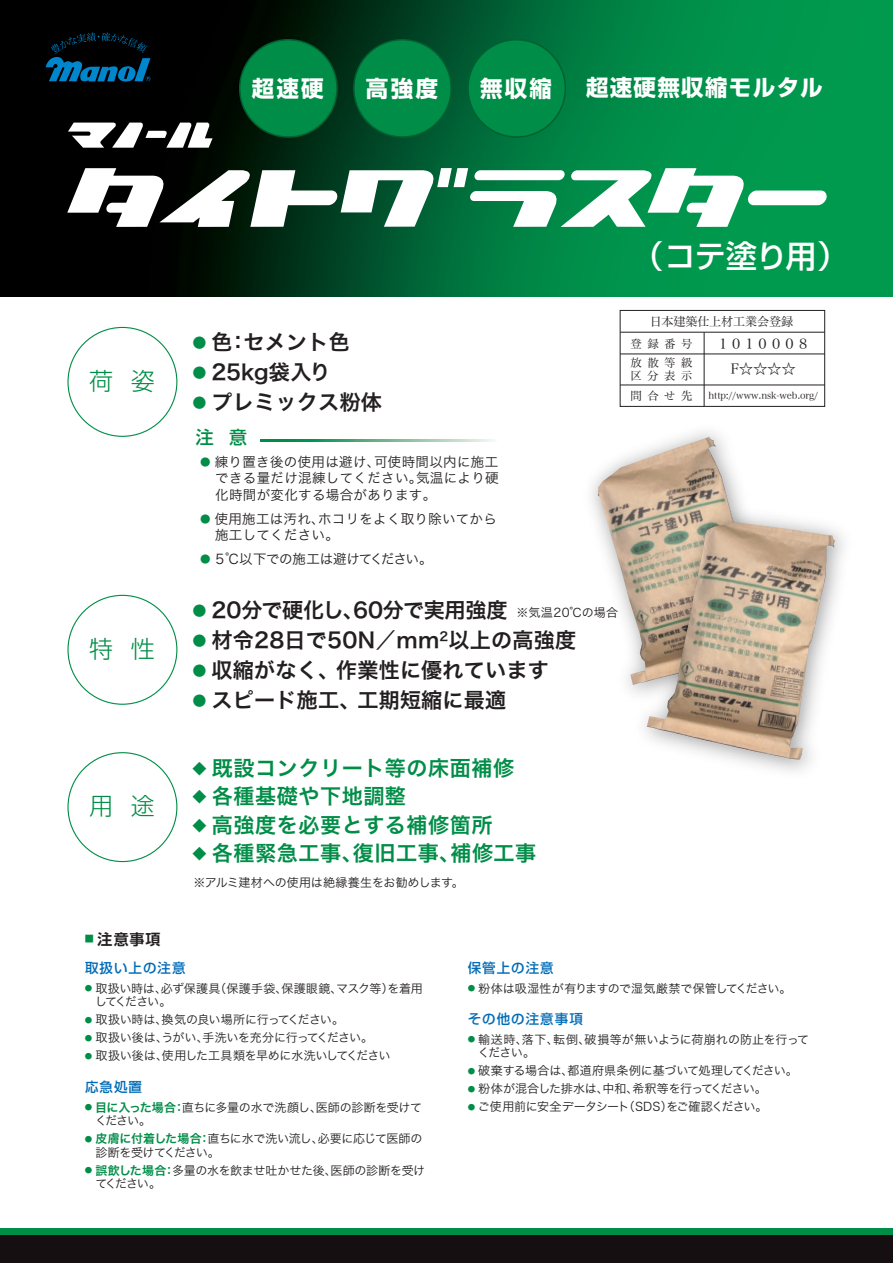
<style>
.page{position:relative;width:893px;height:1263px;background:#fff}
.page>*{position:absolute;margin:0;border:0;box-sizing:border-box;transform-origin:0 0}
.t1{font:500 31.5px "Shin Go Pro";letter-spacing:-.035em;color:#fff}
.t2{font:300 24px "Shin Go Pro";color:#008d47}
.t3{font:700 22.5px "Shin Go Pro";letter-spacing:.06em;color:#fff}
.t4{font:21.15px "Hira Kaku Pro W6";letter-spacing:.01em;color:#231f20}
.t5{font:21.15px "Hira Kaku Pro W6";letter-spacing:.025em;color:#008d47}
.t6{font:21.15px "Hira Kaku Pro W6";letter-spacing:-.01em;color:#231f20}
.t7{font:500 18px "Shin Go Pro";color:#008d47}
.t8{font:700 15px "Shin Go Pro De";color:#231f20}
.t9{font:13.95px/25.8px "Hira Min Pro W3";letter-spacing:.37em;color:#231f20;text-align:center}
.t10{font:13.5px/16.5px "Hira Kaku Pro W3";letter-spacing:.025em;color:#231f20;text-align:justify}
.t11{font:500 13.5px "Shin Go Pro";letter-spacing:.075em;color:#006cb7}
.t12{font:13.5px "Hira Kaku Pro W3";letter-spacing:-.025em;color:#231f20}
.t13{font:12.15px "Hira Min Pro W3";letter-spacing:-.01em;color:#231f20}
.t14{font:12px/13.5px "Hira Kaku Pro W3";letter-spacing:-.025em;color:#231f20}
.t15{font:12px/13.5px "Hira Kaku Pro W3";color:#231f20}
.t16{font:12px "Hira Kaku Pro W3";letter-spacing:-.005em;color:#231f20}
.t17{font:11.4px/12.6px "Hira Min Pro W3";letter-spacing:.485em;color:#231f20}
.t18{font:9.45px "Hira Min Pro W3";letter-spacing:-.005em;color:#231f20}
.s1{font-size:14.1px;color:#008d47}
.s2{font-size:10.5px;color:#008d47}
.s3{font-family:"Hira Kaku Pro W3";font-size:12px}
.s4{font-family:"Hira Kaku Pro W3"}
.s5{font-size:14.1px}
.s6{font-size:7.5px;color:#008d47}
.s7{font-family:"Hira Kaku Pro W6";color:#008d47}
</style>
<div class="page">
<img style="left:0;top:0;width:893px;height:296px">
<div style="left:0;top:1234px;width:893px;height:29px;background:#160f11"></div>
<div style="left:0;top:1228px;width:893px;height:6px;background:#008d47"></div>
<img style="left:598px;top:437px;width:137px;height:137px">
<img style="left:613px;top:478px;width:231px;height:294px">
<img style="left:647px;top:522px;width:188px;height:237px">
<svg style="left:260px;top:440px;width:234px;height:1px"></svg>
<svg style="left:46px;top:32px;width:105px;height:53px;background:#002438"></svg>
<div style="left:240px;top:40px;width:97px;height:97px;background:#008d47;border-radius:50%"></div>
<div style="left:239px;top:39px;width:99px;height:99px;border:2px solid #006131;border-radius:50%"></div>
<div style="left:354px;top:40px;width:97px;height:97px;background:#008d47;border-radius:50%"></div>
<div style="left:353px;top:39px;width:99px;height:99px;border:2px solid #006131;border-radius:50%"></div>
<div style="left:468px;top:40px;width:97px;height:97px;background:#008d47;border-radius:50%"></div>
<div style="left:467px;top:39px;width:99px;height:99px;border:2px solid #006131;border-radius:50%"></div>
<svg style="left:68px;top:123px;width:145px;height:25px"></svg>
<svg style="left:67px;top:168px;width:760px;height:59px"></svg>
<div style="left:620px;top:310px;width:205px;height:97px;border:1px solid #231f20"></div>
<hr style="left:620px;top:332px;width:205px;height:1px;background:#231f20">
<hr style="left:620px;top:354px;width:205px;height:1px;background:#231f20">
<hr style="left:620px;top:385px;width:205px;height:1px;background:#231f20">
<hr style="left:704px;top:332px;width:1px;height:74px;background:#231f20">
<h3 class="t3" style="left:252px;top:70px;width:73px">超速硬</h3>
<h3 class="t3" style="left:366px;top:70px;width:73px">高強度</h3>
<h3 class="t3" style="left:480px;top:70px;width:73px">無収縮</h3>
<h3 class="t3" style="left:586px;top:70px;width:238px">超速硬無収縮モルタル</h3>
<h2 class="t2" style="left:89px;top:361px;width:67px">荷 姿</h2>
<h2 class="t2" style="left:89px;top:629px;width:67px">特 性</h2>
<h2 class="t2" style="left:89px;top:786px;width:67px">用 途</h2>
<h1 class="t1" style="left:632px;top:230px;width:218px">（コテ塗り用）</h1>
<h3 class="t4" style="left:192px;top:323px;width:159px"><span class="s1">●</span> 色：セメント色</h3>
<h3 class="t6" style="left:192px;top:353px;width:140px"><span class="s1">●</span> 25kg袋入り</h3>
<h3 class="t4" style="left:192px;top:383px;width:191px"><span class="s1">●</span> プレミックス粉体</h3>
<h3 class="t7" style="left:196px;top:423px;width:53px">注 意</h3>
<p class="t10" style="left:215px;top:452px;width:285px;text-indent:-15px"><span class="s2">●</span> 練り置き後の使用は避け、可使時間以内に施工できる量だけ混練してください。気温により硬化時間が変化する場合があります。</p>
<p class="t10" style="left:215px;top:509px;width:283px;text-indent:-15px"><span class="s2">●</span> 使用施工は汚れ、ホコリをよく取り除いてから施工してください。</p>
<p class="t12" style="left:200px;top:547px;width:234px"><span class="s2">●</span> ５℃以下での施工は避けてください。</p>
<p class="t13" style="left:650px;top:311px;width:145px">日本建築仕上材工業会登録</p>
<p class="t9" style="left:719px;top:329px;width:90px">1010008<br>F☆☆☆☆</p>
<p class="t18" style="left:708px;top:387px;width:111px">http://www.nsk-web.org/</p>
<p class="t17" style="left:630px;top:336px;width:64px">登録番号</p>
<p class="t17" style="left:630px;top:355px;width:64px">放散等級区分表示</p>
<p class="t17" style="left:630px;top:388px;width:63px">問合せ先</p>
<h3 class="t6" style="left:192px;top:591px;width:427px"><span class="s1">●</span> 20分で硬化し、60分で実用強度 <span class="s3">※気温20℃の場合</span></h3>
<h3 class="t4" style="left:192px;top:621px;width:385px"><span class="s1">●</span> 材令28日で50N<span class="s4">／</span>mm<sup>2</sup>以上の高強度</h3>
<h3 class="t4" style="left:192px;top:651px;width:358px"><span class="s1">●</span> 収縮がなく、作業性に優れています</h3>
<h3 class="t4" style="left:192px;top:681px;width:315px"><span class="s1">●</span> スピード施工、工期短縮に最適</h3>
<h3 class="t5" style="left:192px;top:748px;width:323px"><span class="s5">◆</span> 既設コンクリート等の床面補修</h3>
<h3 class="t5" style="left:192px;top:777px;width:215px"><span class="s5">◆</span> 各種基礎や下地調整</h3>
<h3 class="t5" style="left:192px;top:805px;width:302px"><span class="s5">◆</span> 高強度を必要とする補修箇所</h3>
<h3 class="t5" style="left:192px;top:834px;width:345px"><span class="s5">◆</span> 各種緊急工事、復旧工事、補修工事</h3>
<p class="t16" style="left:194px;top:871px;width:272px">※アルミ建材への使用は絶縁養生をお勧めします。</p>
<p class="t8" style="left:85px;top:926px;width:77px"><sup>■</sup> 注意事項</p>
<p class="t14" style="left:95px;top:981px;width:329px;text-indent:-10px"><span class="s6">●</span> 取扱い時は、必ず保護具（保護手袋、保護眼鏡、マスク等）を着用してください。</p>
<p class="t14" style="left:85px;top:1012px;width:261px"><span class="s6">●</span> 取扱い時は、換気の良い場所に行ってください。</p>
<p class="t14" style="left:85px;top:1030px;width:290px"><span class="s6">●</span> 取扱い後は、うがい、手洗いを充分に行ってください。</p>
<p class="t14" style="left:85px;top:1048px;width:307px"><span class="s6">●</span> 取扱い後は、使用した工具類を早めに水洗いしてください</p>
<p class="t11" style="left:85px;top:957px;width:102px">取扱い上の注意</p>
<p class="t11" style="left:468px;top:957px;width:88px">保管上の注意</p>
<p class="t15" style="left:468px;top:981px;width:325px"><span class="s6">●</span> 粉体は吸湿性が有りますので湿気厳禁で保管してください。</p>
<p class="t15" style="left:478px;top:1032px;width:333px;text-indent:-10px"><span class="s6">●</span> 輸送時、落下、転倒、破損等が無いように荷崩れの防止を行ってください。</p>
<p class="t14" style="left:468px;top:1063px;width:332px"><span class="s6">●</span> 破棄する場合は、都道府県条例に基づいて処理してください。</p>
<p class="t14" style="left:468px;top:1081px;width:301px"><span class="s6">●</span> 粉体が混合した排水は、中和、希釈等を行ってください。</p>
<p class="t14" style="left:468px;top:1099px;width:301px"><span class="s6">●</span> ご使用前に安全データシート（SDS）をご確認ください。</p>
<p class="t11" style="left:468px;top:1008px;width:117px">その他の注意事項</p>
<p class="t11" style="left:85px;top:1076px;width:59px">応急処置</p>
<p class="t14" style="left:95px;top:1100px;width:328px;text-indent:-10px"><span class="s6">●</span> <span class="s7">目に入った場合：</span>直ちに多量の水で洗顔し、医師の診断を受けてください。</p>
<p class="t14" style="left:95px;top:1131px;width:328px;text-indent:-10px"><span class="s6">●</span> <span class="s7">皮膚に付着した場合：</span>直ちに水で洗い流し、必要に応じて医師の診断を受けてください。</p>
<p class="t14" style="left:95px;top:1163px;width:331px;text-indent:-10px"><span class="s6">●</span> <span class="s7">誤飲した場合：</span>多量の水を飲ませ吐かせた後、医師の診断を受けてください。</p>
</div>
